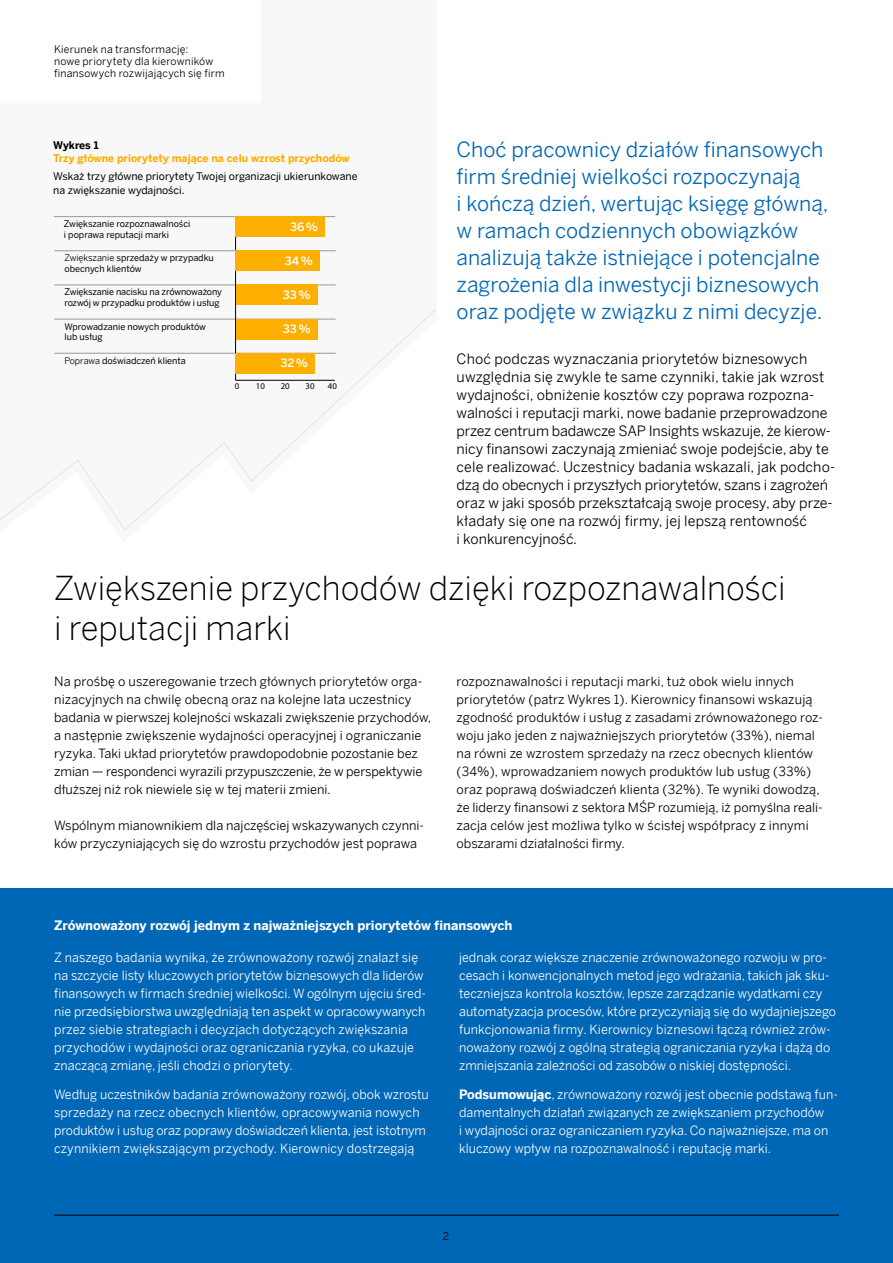
<style>
.page{position:relative;width:893px;height:1263px;background:#fff}
.page>*{position:absolute;margin:0;border:0;box-sizing:border-box;transform-origin:0 0}
.t1{font:300 33px/39.6px "Benton Sans";color:#000}
.t2{font:21px/27px "Benton Sans";color:#0066b6}
.t3{font:14.25px/18px "Benton Sans";color:#000}
.t4{font:12.75px/18px "Benton Sans";color:#fff}
.t5{font:12.75px/18px "Benton Sans";color:#000}
.t6{font:700 12.75px "Benton Sans";color:#fff}
.t7{font:500 11.55px "Benton Sans";color:#fff}
.t8{font:10.5px/12px "Benton Sans";letter-spacing:.02em;color:#000}
.t9{font:10.5px/13.5px "Benton Sans";color:#000}
.t10{font:700 10.5px "Benton Sans";color:#ffad00}
.t11{font:700 10.5px "Benton Sans";letter-spacing:-.01em;color:#000}
.t12{font:9px/10.8px "Benton Sans";letter-spacing:-.01em;color:#000}
.t13{font:8.85px "Myriad Pro";color:#000}
.t14{font:4.65px "Myriad Pro";color:#000}
.s1{font-style:inherit}
.s2{font-weight:700}
</style>
<div class="page">
<div style="left:0;top:0;width:436px;height:603px;background:#f8f8f8"></div>
<svg style="left:0;top:309px;width:435px;height:221px"></svg>
<div style="left:0;top:888px;width:893px;height:375px;background:#0066b6"></div>
<hr style="left:54px;top:216px;width:281px;height:1px;background:#989898">
<hr style="left:54px;top:250px;width:282px;height:1px;background:#989898">
<hr style="left:54px;top:285px;width:282px;height:1px;background:#989898">
<hr style="left:54px;top:319px;width:282px;height:1px;background:#989898">
<hr style="left:54px;top:353px;width:282px;height:1px;background:#989898">
<hr style="left:236px;top:380px;width:99px;height:1px;background:#000">
<hr style="left:235px;top:216px;width:1px;height:164px;background:#000">
<div style="left:236px;top:216px;width:89px;height:21px;background:#ffaf00"></div>
<div style="left:236px;top:251px;width:84px;height:20px;background:#ffaf00"></div>
<div style="left:236px;top:285px;width:81px;height:20px;background:#ffaf00"></div>
<div style="left:236px;top:319px;width:81px;height:20px;background:#ffaf00"></div>
<div style="left:236px;top:353px;width:79px;height:20px;background:#ffaf00"></div>
<div style="left:0;top:0;width:260px;height:103px;background:#fff"></div>
<hr style="left:54px;top:1215px;width:785px;height:1px;background:#000">
<p class="t8" style="left:54px;top:43px;width:172px">Kierunek na transformację:<br>nowe priorytety dla kierowników finansowych rozwijających się firm</p>
<p class="t11" style="left:53px;top:137px;width:47px">Wykres 1</p>
<p class="t10" style="left:53px;top:151px;width:298px">Trzy główne priorytety mające na celu wzrost przychodów</p>
<p class="t9" style="left:53px;top:169px;width:306px">Wskaż trzy główne priorytety Twojej organizacji ukierunkowane na zwiększanie wydajności.</p>
<p class="t12" style="left:64px;top:218px;width:128px">Zwiększanie rozpoznawalności i poprawa reputacji marki</p>
<p class="t12" style="left:64px;top:252px;width:151px"><span class="s1">Zwiększanie</span> sprzedaży w przypadku obecnych klientów</p>
<p class="t12" style="left:64px;top:286px;width:159px">Zwiększanie nacisku na zrównoważony rozwój w przypadku produktów i usług</p>
<p class="t12" style="left:64px;top:320px;width:143px">Wprowadzanie nowych produktów lub usług</p>
<p class="t12" style="left:64px;top:355px;width:123px"><span class="s1">Poprawa</span> doświadczeń klienta</p>
<p class="t14" style="left:159px;top:258px;width:74px">Increasing sales to existing customers</p>
<p class="t14" style="left:128px;top:292px;width:106px">Increasing sustainability in your products and services</p>
<p class="t14" style="left:160px;top:326px;width:73px">Introducing new products or services</p>
<p class="t7" style="left:290px;top:217px;width:29px">36%</p>
<p class="t7" style="left:285px;top:251px;width:30px">34%</p>
<p class="t7" style="left:283px;top:285px;width:29px">33%</p>
<p class="t7" style="left:283px;top:319px;width:29px">33%</p>
<p class="t7" style="left:280px;top:353px;width:29px">32%</p>
<p class="t13" style="left:235px;top:381px;width:6px">0</p>
<p class="t13" style="left:256px;top:381px;width:11px">10</p>
<p class="t13" style="left:281px;top:381px;width:11px">20</p>
<p class="t13" style="left:305px;top:381px;width:11px">30</p>
<p class="t13" style="left:328px;top:381px;width:11px">40</p>
<p class="t2" style="left:457px;top:135px;width:373px">Choć pracownicy działów finansowych firm średniej wielkości rozpoczynają<br>i kończą dzień, wertując księgę główną, w ramach codziennych obowiązków analizują także istniejące i potencjalne zagrożenia dla inwestycji biznesowych oraz podjęte w związku z nimi decyzje.</p>
<p class="t3" style="left:457px;top:349px;width:380px">Choć podczas wyznaczania priorytetów biznesowych uwzględnia się zwykle te same czynniki, takie jak wzrost wydajności, obniżenie kosztów czy poprawa rozpozna&shy;walności i reputacji marki, nowe badanie przeprowadzone przez centrum badawcze SAP Insights wskazuje, że kierow&shy;nicy finansowi zaczynają zmieniać swoje podejście, aby te cele realizować. Uczestnicy badania wskazali, jak podcho&shy;dzą do obecnych i przyszłych priorytetów, szans i zagrożeń oraz w jaki sposób przekształcają swoje procesy, aby prze&shy;kładały się one na rozwój firmy, jej lepszą rentowność<br>i konkurencyjność.</p>
<h1 class="t1" style="left:54px;top:564px;width:733px">Zwiększenie przychodów dzięki rozpoznawalności i reputacji marki</h1>
<p class="t5" style="left:457px;top:672px;width:368px">rozpoznawalności i reputacji marki, tuż obok wielu innych priorytetów (patrz Wykres 1). Kierownicy finansowi wskazują zgodność produktów i usług z zasadami zrównoważonego roz&shy;woju jako jeden z najważniejszych priorytetów (33%), niemal na równi ze wzrostem sprzedaży na rzecz obecnych klientów (34%), wprowadzaniem nowych produktów lub usług (33%) oraz poprawą doświadczeń klienta (32%). Te wyniki dowodzą, że liderzy finansowi z sektora MŚP rozumieją, iż pomyślna reali&shy;zacja celów jest możliwa tylko w ścisłej współpracy z innymi obszarami działalności firmy.</p>
<p class="t5" style="left:54px;top:672px;width:379px">Na prośbę o uszeregowanie trzech głównych priorytetów orga&shy;nizacyjnych na chwilę obecną oraz na kolejne lata uczestnicy badania w pierwszej kolejności wskazali zwiększenie przychodów, a następnie zwiększenie wydajności operacyjnej i ograniczanie ryzyka. Taki układ priorytetów prawdopodobnie pozostanie bez zmian — respondenci wyrazili przypuszczenie, że w perspektywie dłuższej niż rok niewiele się w tej materii zmieni.</p>
<p class="t5" style="left:54px;top:816px;width:371px">Wspólnym mianownikiem dla najczęściej wskazywanych czynni&shy;ków przyczyniających się do wzrostu przychodów jest poprawa</p>
<p class="t6" style="left:54px;top:916px;width:460px">Zrównoważony rozwój jednym z najważniejszych priorytetów finansowych</p>
<p class="t4" style="left:54px;top:948px;width:373px">Z naszego badania wynika, że zrównoważony rozwój znalazł się na szczycie listy kluczowych priorytetów biznesowych dla liderów finansowych w firmach średniej wielkości. W ogólnym ujęciu śred&shy;nie przedsiębiorstwa uwzględniają ten aspekt w opracowywanych przez siebie strategiach i decyzjach dotyczących zwiększania przychodów i wydajności oraz ograniczania ryzyka, co ukazuje znaczącą zmianę, jeśli chodzi o priorytety.</p>
<p class="t4" style="left:54px;top:1085px;width:376px">Według uczestników badania zrównoważony rozwój, obok wzrostu sprzedaży na rzecz obecnych klientów, opracowywania nowych produktów i usług oraz poprawy doświadczeń klienta, jest istotnym czynnikiem zwiększającym przychody. Kierownicy dostrzegają</p>
<p class="t4" style="left:459px;top:948px;width:378px">jednak coraz większe znaczenie zrównoważonego rozwoju w pro&shy;cesach i konwencjonalnych metod jego wdrażania, takich jak sku&shy;teczniejsza kontrola kosztów, lepsze zarządzanie wydatkami czy automatyzacja procesów, które przyczyniają się do wydajniejszego funkcjonowania firmy. Kierownicy biznesowi łączą również zrów&shy;noważony rozwój z ogólną strategią ograniczania ryzyka i dążą do zmniejszania zależności od zasobów o niskiej dostępności.</p>
<p class="t4" style="left:459px;top:1085px;width:380px"><span class="s2">Podsumowując</span>, zrównoważony rozwój jest obecnie podstawą fun&shy;damentalnych działań związanych ze zwiększaniem przychodów<br>i wydajności oraz ograniczaniem ryzyka. Co najważniejsze, ma on kluczowy wpływ na rozpoznawalność i reputację marki.</p>
<p class="t8" style="left:443px;top:1230px;width:8px">2</p>
</div>
